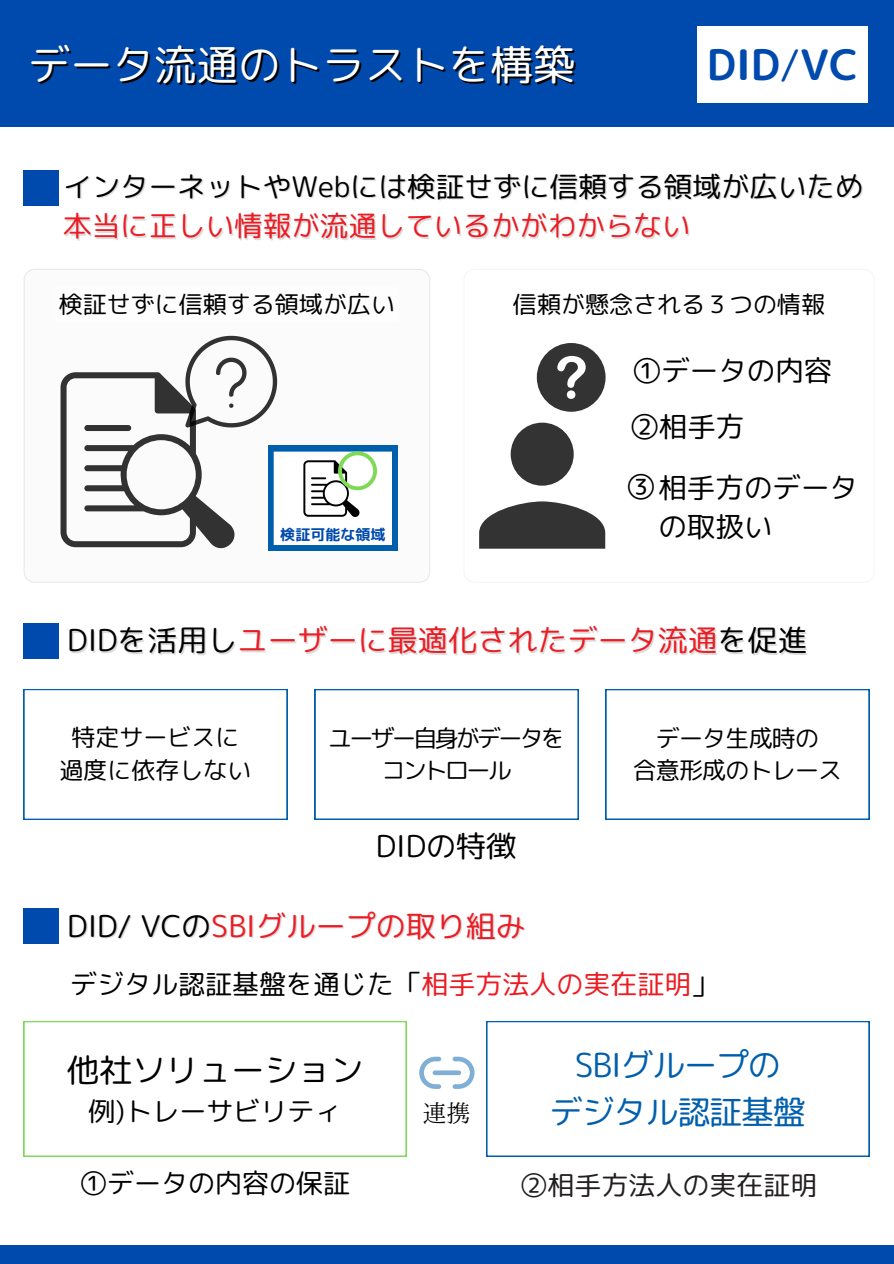
<style>
.page{position:relative;width:894px;height:1264px;background:#fff}
.page>*{position:absolute;margin:0;border:0;box-sizing:border-box;transform-origin:0 0}
.t1{font:42px "rounded mplus 1 p regular";color:#fff}
.t2{font:42px "rounded mplus 1 p bold";color:#004aad}
.t3{font:33px/46.2px "rounded mplus 1 p regular";letter-spacing:-.035em;color:#005fad;text-align:center}
.t4{font:33px "rounded mplus 1 p regular";color:#000}
.t5{font:30px "rounded mplus 1 p regular";color:#eb1c23}
.t6{font:30px "rounded mplus 1 p regular";color:#000}
.t7{font:28.5px/55.2px "rounded mplus 1 p regular";color:#000}
.t8{font:28.5px "rounded mplus 1 p regular";color:#eb1c23}
.t9{font:27px "rounded mplus 1 p regular";color:#000}
.t10{font:27px "rounded mplus 1 p regular";color:#231f20}
.t11{font:24px/32.7px "rounded mplus 1 p regular";color:#000;text-align:center}
.t12{font:24px/32.7px "rounded mplus 1 p regular";letter-spacing:-.115em;color:#000;text-align:center}
.t13{font:24px/32.7px "rounded mplus 1 p regular";letter-spacing:-.035em;color:#000;text-align:center}
.t14{font:24px "IP Aex Mincho";color:#000}
.t15{font:15px "rounded mplus 1 p bold";color:#004aad}
.s1{font-family:"rounded mplus 1 p regular"}
.s2{color:#000}
.s3{color:rgb(166 166 166/.4)}
.s4{color:#eb1c23}
</style>
<div class="page">
<div style="left:24px;top:170px;width:35px;height:36px;background:#004aad"></div>
<svg style="left:24px;top:689px;width:263px;height:130px"></svg>
<div style="left:0;top:0;width:893px;height:126px;background:#004aad"></div>
<svg style="left:314px;top:689px;width:264px;height:130px"></svg>
<svg style="left:605px;top:689px;width:263px;height:130px"></svg>
<div style="left:697px;top:26px;width:170px;height:76px;background:#fff"></div>
<svg style="left:24px;top:269px;width:406px;height:314px"></svg>
<svg style="left:60px;top:336px;width:337px;height:221px"></svg>
<svg style="left:479px;top:422px;width:126px;height:126px"></svg>
<div style="left:536px;top:343px;width:69px;height:68px;background:#333;border-radius:50%"></div>
<svg style="left:557px;top:356px;width:28px;height:43px"></svg>
<div style="left:24px;top:623px;width:35px;height:35px;background:#004aad"></div>
<div style="left:24px;top:908px;width:35px;height:35px;background:#004aad"></div>
<svg style="left:24px;top:1021px;width:382px;height:135px"></svg>
<svg style="left:486px;top:1021px;width:383px;height:135px"></svg>
<div style="left:0;top:1245px;width:893px;height:18px;background:#004aad"></div>
<svg style="left:419px;top:1056px;width:56px;height:33px"></svg>
<div style="left:55px;top:285px;width:344px;height:37px;background:#fff;border-radius:4px"></div>
<h1 class="t1" style="left:28px;top:35px;width:547px">データ流通のトラストを構築</h1>
<h1 class="t2" style="left:706px;top:34px;width:152px">DID<span class="s1">/</span>VC</h1>
<p class="t7" style="left:63px;top:158px;width:801px">インターネットやWebには検証せずに信頼する領域が広いため</p>
<p class="t8" style="left:63px;top:206px;width:628px">本当に正しい情報が流通しているかがわからない</p>
<p class="t11" style="left:59px;top:287px;width:337px">検証せずに信頼する領域が広い</p>
<p class="t15" style="left:280px;top:524px;width:106px">検証可能な領域</p>
<p class="t11" style="left:513px;top:287px;width:313px">信頼が懸念される３つの情報</p>
<p class="t7" style="left:630px;top:343px;width:203px">①データの内容<br>②相手方</p>
<p class="t7" style="left:658px;top:467px;width:201px;line-height:39.3px;text-indent:-31px">③相手方のデータの取扱い</p>
<p class="t5" style="left:67px;top:619px;width:743px"><span class="s2">DIDを活用し</span>ユーザーに最適化されたデータ流通<span class="s3">を促進</span></p>
<p class="t11" style="left:59px;top:721px;width:193px">特定サービスに過度に依存しない</p>
<p class="t12" style="left:328px;top:721px;width:238px">ユーザー自身がデータをコントロール</p>
<p class="t13" style="left:632px;top:721px;width:211px">データ生成時の<br>合意形成のトレース</p>
<p class="t6" style="left:376px;top:825px;width:142px">DIDの特徴</p>
<p class="t5" style="left:67px;top:904px;width:460px"><span class="s2">DID/ VCの</span>SBIグループの取り組み</p>
<p class="t9" style="left:70px;top:964px;width:650px">デジタル認証基盤を通じた「<span class="s4">相手方法人の実在証明</span>」</p>
<p class="t4" style="left:66px;top:1046px;width:298px">他社ソリューション</p>
<p class="t9" style="left:89px;top:1091px;width:254px">例)トレーサビリティ</p>
<p class="t14" style="left:422px;top:1100px;width:49px">連携</p>
<p class="t3" style="left:549px;top:1041px;width:257px">SBIグループの<br>デジタル認証基盤</p>
<p class="t9" style="left:80px;top:1163px;width:271px">①データの内容の保証</p>
<p class="t10" style="left:520px;top:1165px;width:298px">②相手方法人の実在証明</p>
</div>
